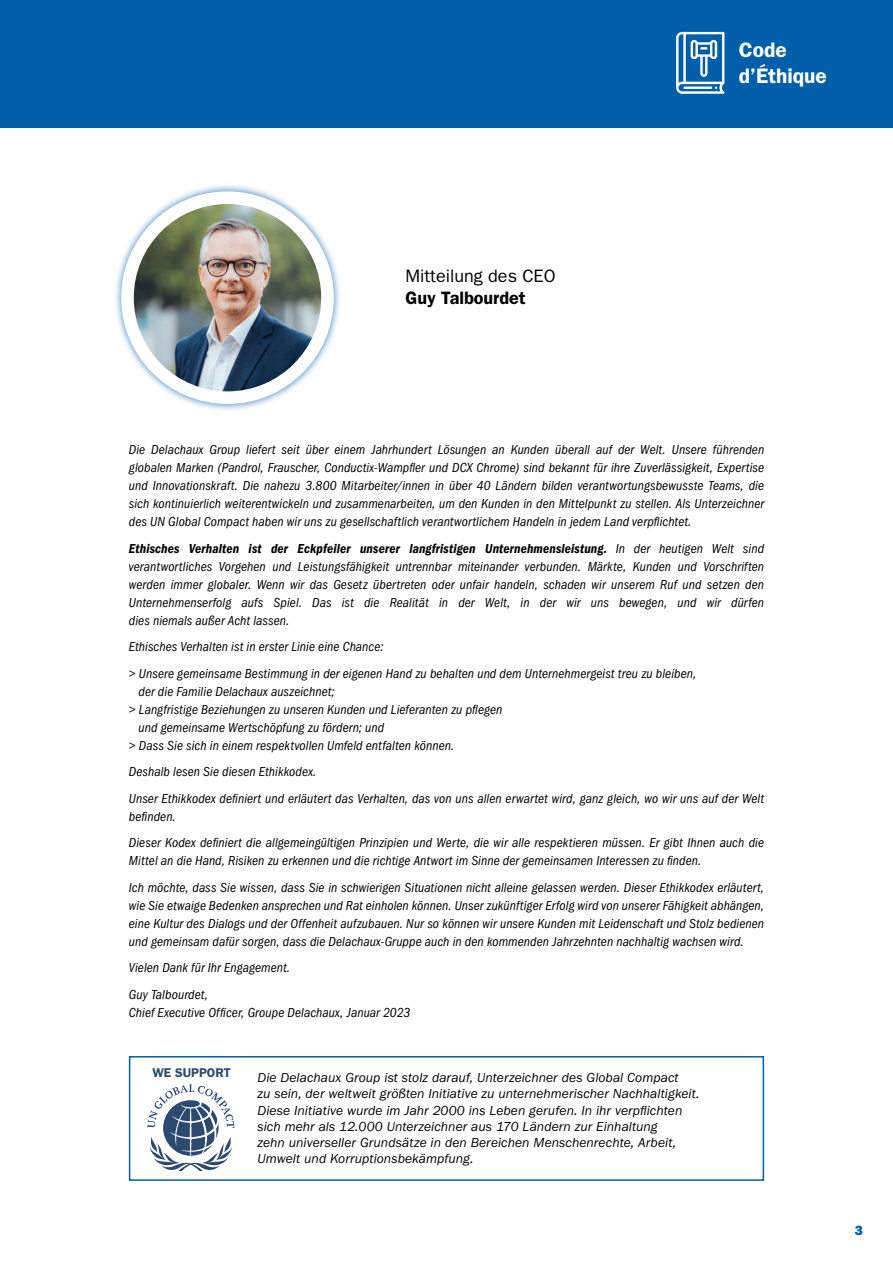
<style>
.page{position:relative;width:893px;height:1263px;background:#fff}
.page>*{position:absolute;margin:0;border:0;box-sizing:border-box;transform-origin:0 0}
.t1{font:600 21px/25.2px "ITC Franklin Gothic Std";letter-spacing:-.005em;color:#fff}
.t2{font:18px/21.6px "ITC Franklin Gothic Std";color:#000}
.edito{font:italic condensed 13.5px/18px "ITC Franklin Gothic Std";letter-spacing:.01em;color:#000;text-align:justify}
.courant{font:italic 13.5px "ITC Franklin Gothic Std";letter-spacing:.005em;color:#000}
.t3{font:13.5px "ITC Franklin Gothic Std Hvy";color:#005eaa}
.t4{font:600 12.75px "ITC Franklin Gothic Std";color:#2c496f}
.s1{font-weight:600}
.s2{font-family:"ITC Franklin Gothic Std Dm Cd It";font-style:normal;font-stretch:normal}
</style>
<div class="page">
<div style="left:0;top:0;width:893px;height:128px;background:#005eaa"></div>
<svg style="left:676px;top:32px;width:49px;height:62px"></svg>
<hr style="left:683px;top:87px;width:29px;height:2px;background:#fff">
<div style="left:113px;top:183px;width:229px;height:229px;background:#005eaa;opacity:.75"></div>
<img style="left:127px;top:198px;width:200px;height:200px;border-radius:100px">
<div style="left:121px;top:191px;width:213px;height:213px;border:13px solid #fff;border-radius:50%"></div>
<div style="left:129px;top:1056px;width:635px;height:125px;border:2px solid #005eaa"></div>
<svg style="left:147px;top:1084px;width:87px;height:87px"></svg>
<h1 class="t1" style="left:739px;top:38px;width:89px">Code d’Éthique</h1>
<p class="t2" style="left:405px;top:265px;width:152px">Mitteilung des CEO<br><span class="s1">Guy Talbourdet</span></p>
<p class="edito" style="left:129px;top:441px;width:637px">Die Delachaux Group liefert seit über einem Jahrhundert Lösungen an Kunden überall auf der Welt. Unsere führenden globalen Marken (Pandrol, Frauscher, Conductix-Wampfler und DCX Chrome) sind bekannt für ihre Zuverlässigkeit, Expertise und Innovationskraft. Die nahezu 3.800 Mitarbeiter/innen in über 40 Ländern bilden verantwortungsbewusste Teams, die sich kontinuierlich weiterentwickeln und zusammenarbeiten, um den Kunden in den Mittelpunkt zu stellen. Als Unterzeichner des UN Global Compact haben wir uns zu gesellschaftlich verantwortlichem Handeln in jedem Land verpflichtet.</p>
<p class="edito" style="left:129px;top:539px;width:637px"><span class="s2">Ethisches Verhalten ist der Eckpfeiler unserer langfristigen Unternehmensleistung.</span> In der heutigen Welt sind verantwortliches Vorgehen und Leistungsfähigkeit untrennbar miteinander verbunden. Märkte, Kunden und Vorschriften werden immer globaler. Wenn wir das Gesetz übertreten oder unfair handeln, schaden wir unserem Ruf und setzen den Unternehmenserfolg aufs Spiel. Das ist die Realität in der Welt, in der wir uns bewegen, und wir dürfen dies niemals außer Acht lassen.</p>
<p class="edito" style="left:129px;top:638px;width:256px">Ethisches Verhalten ist in erster Linie eine Chance:</p>
<p class="edito" style="left:129px;top:664px;width:569px">&gt; Unsere gemeinsame Bestimmung in der eigenen Hand zu behalten und dem Unternehmergeist treu zu bleiben,</p>
<p class="edito" style="left:139px;top:682px;width:198px">der die Familie Delachaux auszeichnet;</p>
<p class="edito" style="left:129px;top:700px;width:375px">&gt; Langfristige Beziehungen zu unseren Kunden und Lieferanten zu pflegen</p>
<p class="edito" style="left:139px;top:718px;width:247px">und gemeinsame Wertschöpfung zu fördern; und</p>
<p class="edito" style="left:129px;top:736px;width:327px">&gt; Dass Sie sich in einem respektvollen Umfeld entfalten können.</p>
<p class="edito" style="left:129px;top:763px;width:189px">Deshalb lesen Sie diesen Ethikkodex.</p>
<p class="edito" style="left:129px;top:789px;width:637px">Unser Ethikkodex definiert und erläutert das Verhalten, das von uns allen erwartet wird, ganz gleich, wo wir uns auf der Welt befinden.</p>
<p class="edito" style="left:129px;top:834px;width:637px">Dieser Kodex definiert die allgemeingültigen Prinzipien und Werte, die wir alle respektieren müssen. Er gibt Ihnen auch die<br>Mittel an die Hand, Risiken zu erkennen und die richtige Antwort im Sinne der gemeinsamen Interessen zu finden.</p>
<p class="edito" style="left:129px;top:878px;width:637px">Ich möchte, dass Sie wissen, dass Sie in schwierigen Situationen nicht alleine gelassen werden. Dieser Ethikkodex erläutert, wie Sie etwaige Bedenken ansprechen und Rat einholen können. Unser zukünftiger Erfolg wird von unserer Fähigkeit abhängen, eine Kultur des Dialogs und der Offenheit aufzubauen. Nur so können wir unsere Kunden mit Leidenschaft und Stolz bedienen und gemeinsam dafür sorgen, dass die Delachaux-Gruppe auch in den kommenden Jahrzehnten nachhaltig wachsen wird.</p>
<p class="edito" style="left:129px;top:959px;width:163px">Vielen Dank für Ihr Engagement.</p>
<p class="edito" style="left:129px;top:985px;width:283px">Guy Talbourdet,<br>Chief Executive Officer, Groupe Delachaux, Januar 2023</p>
<p class="t4" style="left:152px;top:1065px;width:80px">WE SUPPORT</p>
<p class="courant" style="left:257px;top:1070px;width:423px">Die Delachaux Group ist stolz darauf, Unterzeichner des Global Compact</p>
<p class="courant" style="left:257px;top:1086px;width:444px">zu sein, der weltweit größten Initiative zu unternehmerischer Nachhaltigkeit.</p>
<p class="courant" style="left:257px;top:1103px;width:426px">Diese Initiative wurde im Jahr 2000 ins Leben gerufen. In ihr verpflichten</p>
<p class="courant" style="left:257px;top:1119px;width:402px">sich mehr als 12.000 Unterzeichner aus 170 Ländern zur Einhaltung</p>
<p class="courant" style="left:257px;top:1135px;width:420px">zehn universeller Grundsätze in den Bereichen Menschenrechte, Arbeit,</p>
<p class="courant" style="left:257px;top:1151px;width:218px">Umwelt und Korruptionsbekämpfung.</p>
<p class="t3" style="left:855px;top:1222px;width:10px">3</p>
</div>
